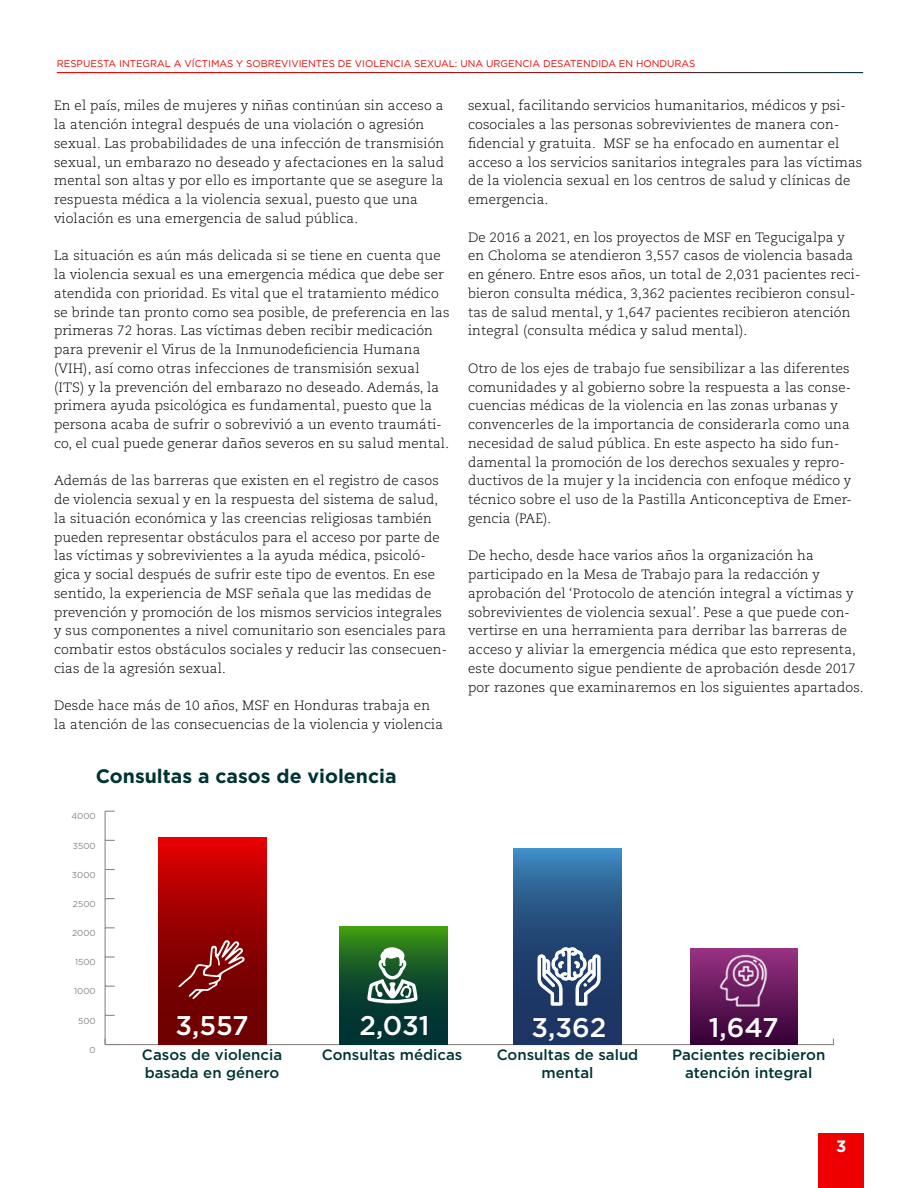
<style>
.page{position:relative;width:918px;height:1188px;background:#fff}
.page>*{position:absolute;margin:0;border:0;box-sizing:border-box;transform-origin:0 0}
.t1{font:500 27px "Gotham";color:#fff}
.t2{font:700 19.5px "Gotham";color:#033}
.t3{font:700 16.5px "Gotham";color:#fff}
.t4{font:500 15px/18px "Gotham";color:#033;text-align:center}
.t5{font:300 13.5px/18.8px "Caecilia LT Pro 45";letter-spacing:.01em;color:#000}
.t6{font:9.75px "Gotham";color:#e00}
.t7{font:8.7px "Gotham";color:#8b8580}
</style>
<div class="page">
<hr style="left:105px;top:1044px;width:728px;height:1px;background:#8b8580">
<hr style="left:105px;top:811px;width:1px;height:233px;background:#8b8580">
<svg style="left:106px;top:956px;width:9px;height:2px"></svg>
<div style="left:690px;top:948px;width:108px;height:96px;background:linear-gradient(to bottom,#993284,#350134)"></div>
<svg style="left:514px;top:848px;width:107px;height:196px;background:#275181"></svg>
<svg style="left:340px;top:926px;width:107px;height:118px;background:#135328"></svg>
<svg style="left:159px;top:837px;width:107px;height:207px;background:#9d0000"></svg>
<svg style="left:537px;top:947px;width:64px;height:59px"></svg>
<svg style="left:367px;top:947px;width:51px;height:57px"></svg>
<svg style="left:179px;top:940px;width:66px;height:59px;background:#922727"></svg>
<div style="left:818px;top:1133px;width:46px;height:55px;background:#e00"></div>
<img style="left:717px;top:953px;width:54px;height:54px">
<p class="t6" style="left:57px;top:57px;width:640px">RESPUESTA INTEGRAL A VÍCTIMAS Y SOBREVIVIENTES DE VIOLENCIA SEXUAL: UNA URGENCIA DESATENDIDA EN HONDURAS</p>
<p class="t5" style="left:54px;top:96px;width:392px">En el país, miles de mujeres y niñas continúan sin acceso a la atención integral después de una violación o agresión sexual. Las probabilidades de una infección de transmisión sexual, un embarazo no deseado y afectaciones en la salud mental son altas y por ello es importante que se asegure la respuesta médica a la violencia sexual, puesto que una violación es una emergencia de salud pública.</p>
<p class="t5" style="left:54px;top:246px;width:397px">La situación es aún más delicada si se tiene en cuenta que la violencia sexual es una emergencia médica que debe ser atendida con prioridad. Es vital que el tratamiento médico se brinde tan pronto como sea posible, de preferencia en las primeras 72 horas. Las víctimas deben recibir medicación para prevenir el Virus de la Inmunodeficiencia Humana (VIH), así como otras infecciones de transmisión sexual (ITS) y la prevención del embarazo no deseado. Además, la primera ayuda psicológica es fundamental, puesto que la persona acaba de sufrir o sobrevivió a un evento traumáti&shy;co, el cual puede generar daños severos en su salud mental.</p>
<p class="t5" style="left:54px;top:471px;width:395px">Además de las barreras que existen en el registro de casos de violencia sexual y en la respuesta del sistema de salud, la situación económica y las creencias religiosas también pueden representar obstáculos para el acceso por parte de las víctimas y sobrevivientes a la ayuda médica, psicoló&shy;gica y social después de sufrir este tipo de eventos. En ese sentido, la experiencia de MSF señala que las medidas de prevención y promoción de los mismos servicios integrales y sus componentes a nivel comunitario son esenciales para combatir estos obstáculos sociales y reducir las consecuen&shy;cias de la agresión sexual.</p>
<p class="t5" style="left:54px;top:696px;width:391px">Desde hace más de 10 años, MSF en Honduras trabaja en la atención de las consecuencias de la violencia y violencia</p>
<p class="t5" style="left:468px;top:96px;width:396px">sexual, facilitando servicios humanitarios, médicos y psi&shy;cosociales a las personas sobrevivientes de manera con&shy;fidencial y gratuita. MSF se ha enfocado en aumentar el acceso a los servicios sanitarios integrales para las víctimas de la violencia sexual en los centros de salud y clínicas de emergencia.</p>
<p class="t5" style="left:468px;top:227px;width:394px">De 2016 a 2021, en los proyectos de MSF en Tegucigalpa y en Choloma se atendieron 3,557 casos de violencia basada en género. Entre esos años, un total de 2,031 pacientes reci&shy;bieron consulta médica, 3,362 pacientes recibieron consul&shy;tas de salud mental, y 1,647 pacientes recibieron atención integral (consulta médica y salud mental).</p>
<p class="t5" style="left:468px;top:359px;width:385px">Otro de los ejes de trabajo fue sensibilizar a las diferentes comunidades y al gobierno sobre la respuesta a las conse&shy;cuencias médicas de la violencia en las zonas urbanas y convencerles de la importancia de considerarla como una necesidad de salud pública. En este aspecto ha sido fun&shy;damental la promoción de los derechos sexuales y repro&shy;ductivos de la mujer y la incidencia con enfoque médico y técnico sobre el uso de la Pastilla Anticonceptiva de Emer&shy;gencia (PAE).</p>
<p class="t5" style="left:468px;top:546px;width:397px">De hecho, desde hace varios años la organización ha participado en la Mesa de Trabajo para la redacción y aprobación del ‘Protocolo de atención integral a víctimas y sobrevivientes de violencia sexual’. Pese a que puede con&shy;vertirse en una herramienta para derribar las barreras de acceso y aliviar la emergencia médica que esto representa, este documento sigue pendiente de aprobación desde 2017 por razones que examinaremos en los siguientes apartados.</p>
<h2 class="t2" style="left:96px;top:763px;width:302px">Consultas a casos de violencia</h2>
<p class="t7" style="left:71px;top:811px;width:26px">4000</p>
<p class="t7" style="left:73px;top:840px;width:24px">3500</p>
<p class="t7" style="left:72px;top:869px;width:25px">3000</p>
<p class="t7" style="left:73px;top:898px;width:24px">2500</p>
<p class="t7" style="left:72px;top:927px;width:25px">2000</p>
<p class="t7" style="left:75px;top:957px;width:22px">1500</p>
<p class="t7" style="left:74px;top:986px;width:23px">1000</p>
<p class="t7" style="left:78px;top:1015px;width:19px">500</p>
<p class="t7" style="left:90px;top:1044px;width:8px">0</p>
<h1 class="t1" style="left:176px;top:1008px;width:75px">3,557</h1>
<h1 class="t1" style="left:360px;top:1008px;width:71px">2,031</h1>
<h1 class="t1" style="left:532px;top:1010px;width:76px">3,362</h1>
<h1 class="t1" style="left:709px;top:1010px;width:71px">1,647</h1>
<p class="t4" style="left:142px;top:1045px;width:142px;text-align:left">Casos de violencia basada en género</p>
<p class="t4" style="left:322px;top:1045px;width:142px">Consultas médicas</p>
<p class="t4" style="left:497px;top:1045px;width:143px">Consultas de salud mental</p>
<p class="t4" style="left:672px;top:1045px;width:155px">Pacientes recibieron atención integral</p>
<p class="t3" style="left:836px;top:1136px;width:12px">3</p>
</div>
